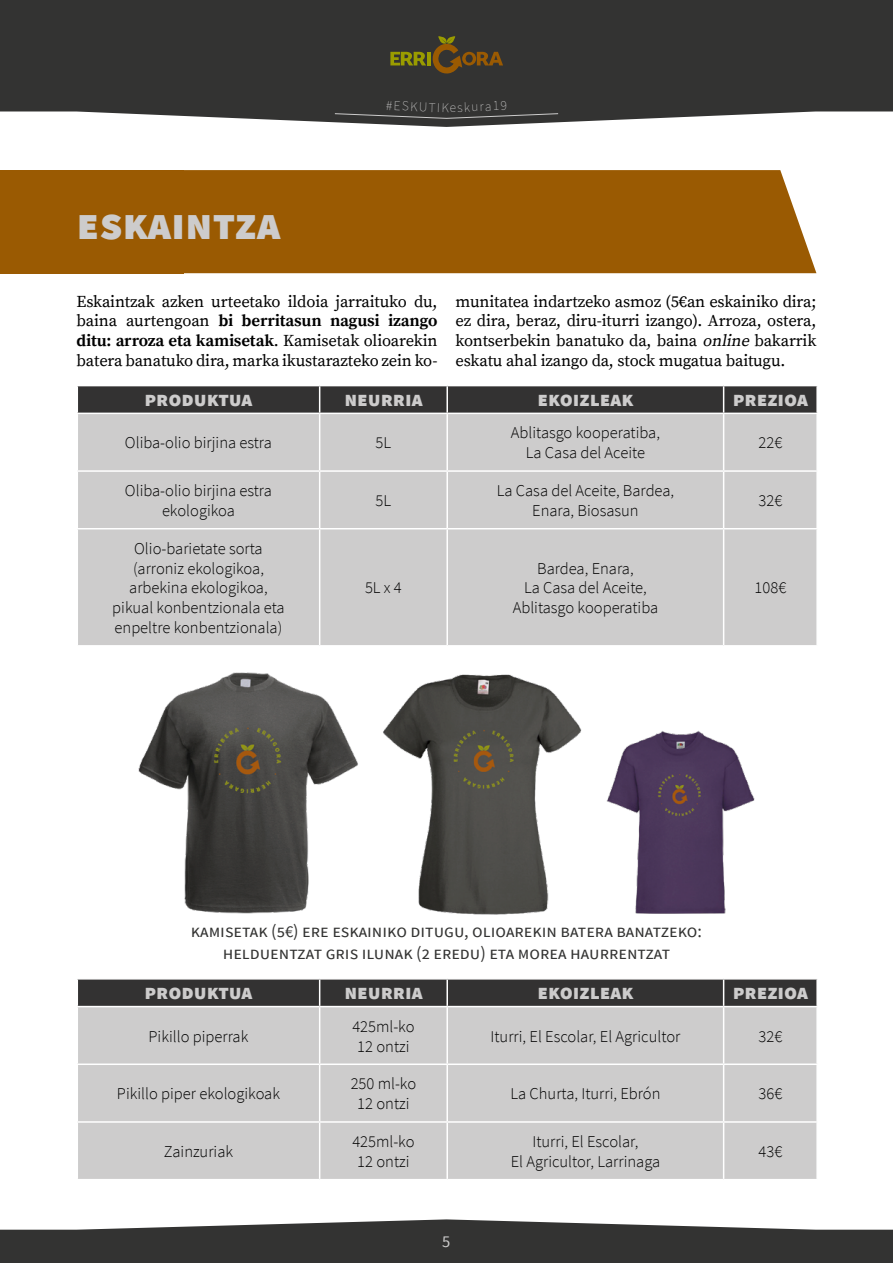
<style>
.page{position:relative;width:893px;height:1263px;background:#fff}
.page>*{position:absolute;margin:0;border:0;box-sizing:border-box;transform-origin:0 0}
.t1{font:900 45px "Source Sans Pro";color:#cdcccc}
.t2{font:900 21px "Source Sans Pro";color:#cdcccc}
.t3{font:18px/21.6px "Source Sans Pro";letter-spacing:.01em;color:#333332;text-align:center}
.t4{font:300 16.5px/19.8px "Source Sans Pro";color:#000;text-align:center}
.t5{font:16.5px/19.8px "Source Serif Pro";letter-spacing:-.01em;color:#000;text-align:justify}
.t6{font:16.5px "Source Sans Pro";color:#cdcccc}
.t7{font:200 13.5px "Source Sans Pro";color:#cdcccc}
.s1{font-weight:700}
.s2{font-style:italic}
.s3{font-size:16.5px}
</style>
<div class="page">
<svg style="left:0;top:1219px;width:893px;height:44px;background:#50504f"></svg>
<svg style="left:0;top:0;width:893px;height:127px;background:#424241"></svg>
<svg style="left:390px;top:52px;width:36px;height:13px"></svg>
<hr style="left:427px;top:52px;width:4px;height:13px;background:#9a9c00">
<svg style="left:432px;top:36px;width:71px;height:39px;background:#514023"></svg>
<svg style="left:334px;top:113px;width:224px;height:6px"></svg>
<div style="left:0;top:170px;width:184px;height:103px;background:#9a5a02"></div>
<div style="left:184px;top:170px;width:632px;height:103px;background:#9a5a02"></div>
<div style="left:78px;top:414px;width:738px;height:231px;background:#cdcccc"></div>
<hr style="left:319px;top:414px;width:1px;height:56px;background:#fff">
<hr style="left:319px;top:472px;width:1px;height:56px;background:#fff">
<hr style="left:319px;top:529px;width:1px;height:116px;background:#fff">
<hr style="left:446px;top:414px;width:2px;height:56px;background:#fff">
<hr style="left:723px;top:414px;width:1px;height:56px;background:#fff">
<hr style="left:446px;top:472px;width:2px;height:56px;background:#fff">
<hr style="left:723px;top:472px;width:1px;height:56px;background:#fff">
<hr style="left:446px;top:529px;width:2px;height:116px;background:#fff">
<hr style="left:723px;top:529px;width:1px;height:116px;background:#fff">
<hr style="left:77px;top:470px;width:243px;height:2px;background:#fff">
<hr style="left:320px;top:470px;width:127px;height:2px;background:#fff">
<hr style="left:447px;top:470px;width:277px;height:2px;background:#fff">
<hr style="left:724px;top:470px;width:94px;height:2px;background:#fff">
<hr style="left:77px;top:528px;width:243px;height:1px;background:#fff">
<hr style="left:320px;top:528px;width:127px;height:1px;background:#fff">
<hr style="left:447px;top:528px;width:277px;height:1px;background:#fff">
<hr style="left:724px;top:528px;width:94px;height:1px;background:#fff">
<svg style="left:77px;top:386px;width:739px;height:27px;background:#3a3939"></svg>
<div style="left:78px;top:1007px;width:738px;height:172px;background:#cdcccc"></div>
<hr style="left:319px;top:1007px;width:1px;height:56px;background:#fff">
<hr style="left:319px;top:1065px;width:1px;height:56px;background:#fff">
<hr style="left:319px;top:1123px;width:1px;height:56px;background:#fff">
<hr style="left:446px;top:1007px;width:2px;height:56px;background:#fff">
<hr style="left:723px;top:1007px;width:1px;height:56px;background:#fff">
<hr style="left:446px;top:1065px;width:2px;height:56px;background:#fff">
<hr style="left:723px;top:1065px;width:1px;height:56px;background:#fff">
<hr style="left:446px;top:1123px;width:2px;height:56px;background:#fff">
<hr style="left:723px;top:1123px;width:1px;height:56px;background:#fff">
<hr style="left:77px;top:1063px;width:243px;height:2px;background:#fff">
<hr style="left:320px;top:1063px;width:127px;height:2px;background:#fff">
<hr style="left:447px;top:1063px;width:277px;height:2px;background:#fff">
<hr style="left:724px;top:1063px;width:94px;height:2px;background:#fff">
<hr style="left:77px;top:1121px;width:243px;height:2px;background:#fff">
<hr style="left:320px;top:1121px;width:127px;height:2px;background:#fff">
<hr style="left:447px;top:1121px;width:277px;height:2px;background:#fff">
<hr style="left:724px;top:1121px;width:94px;height:2px;background:#fff">
<svg style="left:77px;top:979px;width:739px;height:27px;background:#3a3939"></svg>
<img style="left:138px;top:672px;width:617px;height:243px">
<h1 class="t1" style="left:77px;top:192px;width:205px">eskaintza</h1>
<p class="t7" style="left:386px;top:97px;width:65px;rotate:2deg">#ESKUTIK</p>
<p class="t7" style="left:449px;top:99px;width:59px;rotate:-2deg">eskura19</p>
<p class="t5" style="left:77px;top:292px;width:362px">Eskaintzak azken urteetako ildoia jarraituko du, baina aurtengoan <span class="s1">bi berritasun nagusi izango ditu: arroza eta kamisetak</span>. Kamisetak olioarekin batera banatuko dira, marka ikustarazteko zein ko-</p>
<p class="t5" style="left:455px;top:292px;width:362px">munitatea indartzeko asmoz (5€an eskainiko dira; ez dira, beraz, diru-iturri izango). Arroza, ostera, kontserbekin banatuko da, baina <span class="s2">online</span> bakarrik eskatu ahal izango da, stock mugatua baitugu.</p>
<p class="t2" style="left:144px;top:384px;width:110px">produktua</p>
<p class="t2" style="left:344px;top:384px;width:80px">neurria</p>
<p class="t2" style="left:538px;top:384px;width:97px">ekoizleak</p>
<p class="t2" style="left:733px;top:384px;width:77px">prezioa</p>
<p class="t4" style="left:125px;top:433px;width:148px">Oliba-olio birjina estra</p>
<p class="t4" style="left:376px;top:433px;width:17px">5L</p>
<p class="t4" style="left:511px;top:423px;width:151px">Ablitasgo kooperatiba,<br>La Casa del Aceite</p>
<p class="t4" style="left:759px;top:433px;width:25px">22€</p>
<p class="t4" style="left:125px;top:481px;width:148px">Oliba-olio birjina estra ekologikoa</p>
<p class="t4" style="left:376px;top:491px;width:17px">5L</p>
<p class="t4" style="left:497px;top:481px;width:179px">La Casa del Aceite, Bardea,<br>Enara, Biosasun</p>
<p class="t4" style="left:759px;top:491px;width:25px">32€</p>
<p class="t4" style="left:112px;top:538px;width:174px">Olio-barietate sorta (arroniz ekologikoa, arbekina ekologikoa, pikual konbentzionala eta enpeltre konbentzionala)</p>
<p class="t4" style="left:513px;top:558px;width:147px">Bardea, Enara,<br>La Casa del Aceite,<br>Ablitasgo kooperatiba</p>
<p class="t4" style="left:365px;top:578px;width:38px">5L x 4</p>
<p class="t4" style="left:755px;top:578px;width:33px">108€</p>
<p class="t3" style="left:191px;top:920px;width:513px">kamisetak (5<span class="s3">€</span>) ere eskainiko ditugu, olioarekin batera banatzeko: helduentzat gris ilunak (2 eredu) eta morea haurrentzat</p>
<p class="t2" style="left:144px;top:977px;width:110px">produktua</p>
<p class="t2" style="left:344px;top:977px;width:80px">neurria</p>
<p class="t2" style="left:538px;top:977px;width:97px">ekoizleak</p>
<p class="t2" style="left:733px;top:977px;width:77px">prezioa</p>
<p class="t4" style="left:149px;top:1026px;width:101px">Pikillo piperrak</p>
<p class="t4" style="left:352px;top:1016px;width:64px">425ml-ko<br>12 ontzi</p>
<p class="t4" style="left:490px;top:1026px;width:191px">Iturri, El Escolar, El Agricultor</p>
<p class="t4" style="left:759px;top:1026px;width:25px">32€</p>
<p class="t4" style="left:117px;top:1084px;width:165px">Pikillo piper ekologikoak</p>
<p class="t4" style="left:351px;top:1074px;width:67px">250 ml-ko<br>12 ontzi</p>
<p class="t4" style="left:510px;top:1084px;width:151px">La Churta, Iturri, Ebrón</p>
<p class="t4" style="left:759px;top:1084px;width:25px">36€</p>
<p class="t4" style="left:164px;top:1141px;width:71px">Zainzuriak</p>
<p class="t4" style="left:352px;top:1132px;width:64px">425ml-ko<br>12 ontzi</p>
<p class="t4" style="left:511px;top:1132px;width:151px">Iturri, El Escolar,<br>El Agricultor, Larrinaga</p>
<p class="t4" style="left:759px;top:1141px;width:25px">43€</p>
<p class="t6" style="left:442px;top:1231px;width:10px">5</p>
</div>
